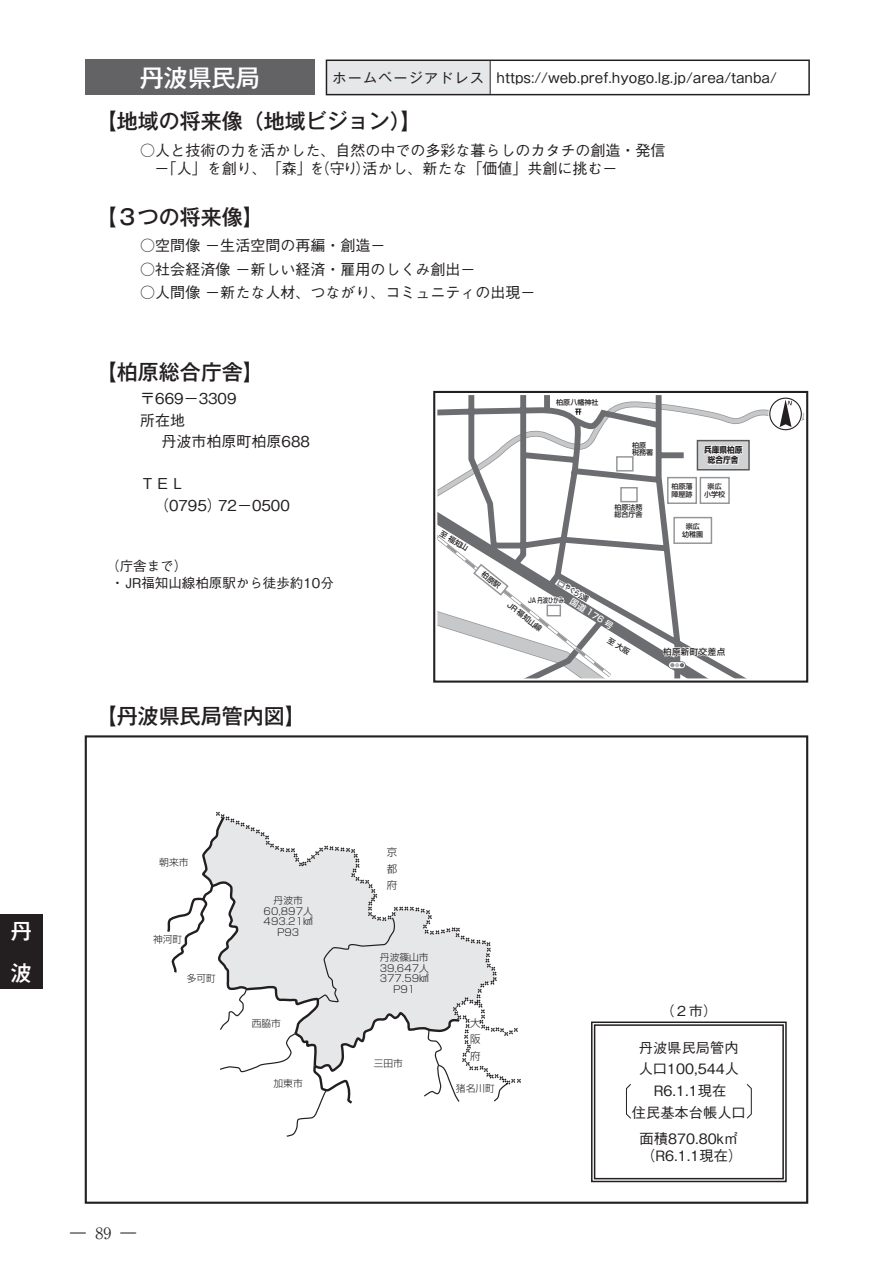
<style>
.page{position:relative;width:893px;height:1263px;background:#fff}
.page>*{position:absolute;margin:0;border:0;box-sizing:border-box;transform-origin:0 0}
.t1{font:500 24px "Gothic MB101 Pr 5";color:#fff}
.t2{font:500 21px "Gothic MB101 Pr 5";color:#231f20}
.t3{font:500 21px/42px "Gothic MB101 Pr 5";color:#fff}
.t4{font:15.75px "Ryumin Pr 5";color:#231f20}
.t5{font:500 15px/21.3px "Gothic BBB Pr 5";color:#231f20}
.t6{font:500 14.25px/21.8px "Gothic BBB Pro";color:#231f20;text-align:center}
.t7{font:500 13.65px "Gothic BBB Pro";color:#231f20;scale:1.04 1}
.t8{font:13.5px "Gothic MB101 Pr 5";color:#231f20}
.t9{font:500 13.5px/16.5px "Gothic BBB Pr 5";color:#231f20}
.t10{font:300 10.5px "Shin Go Pro";color:#231f20}
.t11{font:300 9.75px/10.5px "Shin Go Pro";color:#231f20;text-align:center}
.t12{font:700 8.4px/9.9px "Shin Go Pro";color:#231f20;text-align:center;scale:.9 1}
.t13{font:500 8.4px "Shin Go Pro";letter-spacing:.05em;color:#231f20}
.t14{font:500 8.4px "Shin Go Pro";color:#fff}
.t15{font:500 7.35px "Shin Go Pro";color:#231f20}
.t16{font:500 7.05px/7.8px "Shin Go Pro";color:#231f20}
.t17{font:500 7.05px "Shin Go Pro";color:#231f20;scale:.75 1}
.s1{font-family:"Ryumin Pro";font-weight:300}
.s2{font-size:14.25px}
</style>
<div class="page">
<svg style="left:216px;top:811px;width:305px;height:291px"></svg>
<svg style="left:167px;top:814px;width:294px;height:323px"></svg>
<svg style="left:591px;top:1021px;width:196px;height:162px"></svg>
<div style="left:85px;top:735px;width:723px;height:469px;border:2px solid #231f20"></div>
<svg style="left:437px;top:395px;width:367px;height:284px"></svg>
<div style="left:433px;top:391px;width:375px;height:292px;border:2px solid #231f20"></div>
<div style="left:85px;top:60px;width:230px;height:35px;background:#636366"></div>
<div style="left:326px;top:60px;width:164px;height:35px;background:#e6e7e9"></div>
<hr style="left:490px;top:61px;width:1px;height:33px;background:#231f20">
<hr style="left:326px;top:60px;width:164px;height:1px;background:#231f20">
<hr style="left:326px;top:61px;width:1px;height:33px;background:#231f20">
<hr style="left:490px;top:60px;width:320px;height:1px;background:#231f20">
<hr style="left:808px;top:61px;width:2px;height:33px;background:#231f20">
<hr style="left:326px;top:94px;width:164px;height:1px;background:#231f20">
<hr style="left:490px;top:94px;width:320px;height:1px;background:#231f20">
<div style="left:0;top:914px;width:43px;height:75px;background:#231f20"></div>
<svg style="left:434px;top:525px;width:197px;height:157px"></svg>
<h1 class="t1" style="left:140px;top:57px;width:122px">丹波県民局</h1>
<p class="t8" style="left:333px;top:66px;width:446px">ホームページアドレス https://web.pref.hyogo.lg.jp/area/tanba/</p>
<h2 class="t2" style="left:96px;top:104px;width:327px">【地域の将来像（地域ビジョン）】</h2>
<p class="t5" style="left:154px;top:140px;width:512px;line-height:18px;text-indent:-14px">○人と技術の力を活かした、自然の中での多彩な暮らしのカタチの創造・発信－「人」を創り、「森」を（守り）活かし、新たな「価値」共創に挑む－</p>
<h2 class="t2" style="left:96px;top:199px;width:169px">【３つの将来像】</h2>
<p class="t5" style="left:140px;top:234px;width:246px">○空間像 －生活空間の再編・創造－</p>
<p class="t5" style="left:140px;top:257px;width:336px">○社会経済像 －新しい経済・雇用のしくみ創出－</p>
<p class="t5" style="left:140px;top:281px;width:396px">○人間像 －新たな人材、つながり、コミュニティの出現－</p>
<h2 class="t2" style="left:96px;top:354px;width:169px">【柏原総合庁舎】</h2>
<p class="t5" style="left:140px;top:387px;width:98px">〒669－3309所在地</p>
<p class="t5" style="left:162px;top:429px;width:150px">丹波市柏原町柏原688</p>
<p class="t5" style="left:154px;top:472px;width:137px;text-indent:-14px">ＴＥＬ<br>（0795）72－0500</p>
<p class="t9" style="left:111px;top:556px;width:225px;text-indent:-4px">（庁舎まで）<br>・JR福知山線柏原駅から徒歩約10分</p>
<h2 class="t2" style="left:96px;top:699px;width:211px">【丹波県民局管内図】</h2>
<p class="t15" style="left:444px;top:527px;width:33px;rotate:32deg">至 福知山</p>
<p class="t16" style="left:556px;top:397px;width:44px">柏原八幡神社</p>
<p class="t16" style="left:632px;top:440px;width:23px">柏原税務署</p>
<p class="t16" style="left:614px;top:502px;width:30px">柏原法務総合庁舎</p>
<p class="t16" style="left:671px;top:482px;width:23px">柏原藩陣屋跡</p>
<p class="t12" style="left:704px;top:444px;width:44px">兵庫県柏原総合庁舎</p>
<p class="t16" style="left:704px;top:482px;width:23px;text-align:center">崇広小学校</p>
<p class="t16" style="left:682px;top:522px;width:23px;text-align:center">崇広幼稚園</p>
<p class="t17" style="left:569px;top:581px;width:37px;rotate:32deg">やぐら公園</p>
<p class="t17" style="left:528px;top:594px;width:49px">JA 丹波ひかみ</p>
<p class="t14" style="left:575px;top:595px;width:50px;rotate:32deg">国道 176 号</p>
<p class="t15" style="left:512px;top:599px;width:43px;rotate:38deg">JR 福知山線</p>
<p class="t13" style="left:663px;top:645px;width:63px">柏原新町交差点</p>
<h2 class="t3" style="left:11px;top:908px;width:23px">丹波</h2>
<p class="t11" style="left:159px;top:856px;width:31px">朝来市</p>
<p class="t11" style="left:153px;top:932px;width:31px">神河町</p>
<p class="t11" style="left:187px;top:972px;width:31px">多可町</p>
<p class="t11" style="left:264px;top:894px;width:51px">丹波市<br>60,897人<br>493.21㎢<br>P93</p>
<p class="t11" style="left:252px;top:1017px;width:31px">西脇市</p>
<p class="t11" style="left:274px;top:1077px;width:31px">加東市</p>
<p class="t4" style="left:70px;top:1221px;width:68px">―<span class="s1">89</span>―</p>
<p class="t10" style="left:387px;top:843px;width:12px">京</p>
<p class="t10" style="left:387px;top:860px;width:12px">都</p>
<p class="t10" style="left:387px;top:876px;width:12px">府</p>
<p class="t11" style="left:380px;top:951px;width:51px">丹波篠山市<br>39,647人<br>377.59㎢<br>P91</p>
<p class="t11" style="left:374px;top:1056px;width:31px">三田市</p>
<p class="t10" style="left:470px;top:1014px;width:12px">大</p>
<p class="t10" style="left:470px;top:1030px;width:12px">阪</p>
<p class="t10" style="left:470px;top:1047px;width:12px">府</p>
<p class="t11" style="left:456px;top:1081px;width:40px">猪名川町</p>
<p class="t7" style="left:660px;top:1000px;width:56px">（２市）</p>
<p class="t7" style="left:639px;top:1036px;width:97px">丹波県民局<span class="s2">管内</span></p>
<p class="t6" style="left:639px;top:1056px;width:102px">人口100,544人</p>
<p class="t6" style="left:632px;top:1078px;width:115px">R6.1.1現在<br>住民基本台帳人口</p>
<p class="t6" style="left:640px;top:1125px;width:100px">面積870.80k㎡</p>
<p class="t6" style="left:641px;top:1143px;width:103px">（R6.1.1現在）</p>
</div>
